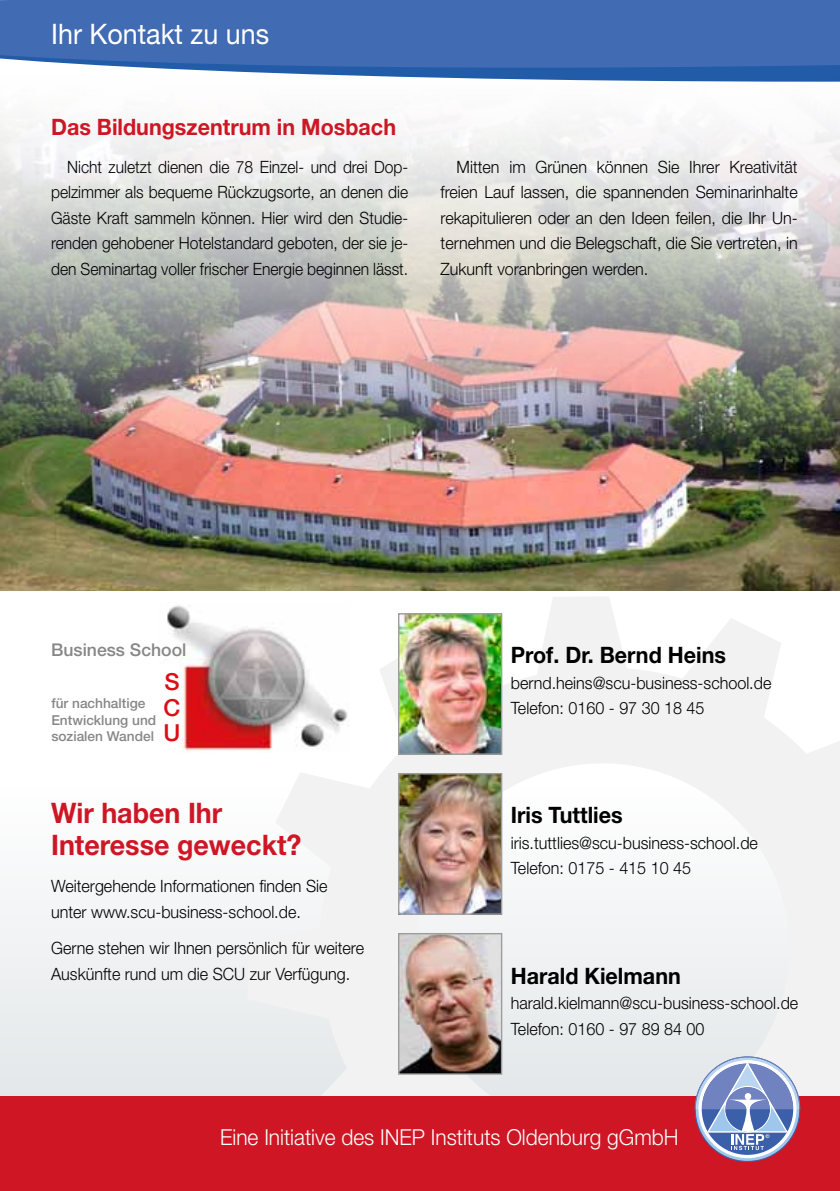
<style>
.page{position:relative;width:840px;height:1191px;background:#fff}
.page>*{position:absolute;margin:0;border:0;box-sizing:border-box;transform-origin:0 0}
.t1{font:700 28.2px/32px "Helvetica Neue LT Std";color:#ce1625;scale:.95 1}
.t2{font:28.2px "Helvetica Neue LT Std";color:#fff;scale:.95 1}
.t3{font:500 23.4px/25.4px "Helvetica Neue LT Std";color:#dc0d15;text-align:justify}
.t4{font:700 22.6px "Helvetica Neue LT Std";color:#000;scale:.95 1}
.t5{font:700 22.6px "Helvetica Neue LT Std";color:#ce1625;scale:.95 1}
.t6{font:300 22px "Helvetica Neue LT Std";color:#fff;scale:.95 1}
.t7{font:500 17.6px "Helvetica Neue LT Std";color:#878787}
.t8{font:300 17px/25.4px "Helvetica Neue LT Std";color:#000;scale:.95 1}
.t9{font:300 17px/25.4px "Helvetica Neue LT Std";color:#000;text-align:justify;scale:.92 1}
.t10{font:500 13.6px/16.4px "Helvetica Neue LT Std";color:#878787}
</style>
<div class="page">
<div style="left:0;top:0;width:839px;height:68px;background:#416bb2"></div>
<img style="left:0;top:68px;width:839px;height:523px">
<div style="left:0;top:786px;width:839px;height:318px;background:linear-gradient(to bottom,#fefefe,#e3e7e9)"></div>
<div style="left:247px;top:920px;width:72px;height:106px;background:#f2f2f2"></div>
<svg style="left:275px;top:640px;width:228px;height:254px"></svg>
<svg style="left:539px;top:597px;width:87px;height:70px"></svg>
<svg style="left:692px;top:618px;width:89px;height:49px"></svg>
<svg style="left:296px;top:1042px;width:23px;height:54px"></svg>
<svg style="left:319px;top:667px;width:520px;height:429px"></svg>
<img style="left:400px;top:775px;width:100px;height:137px">
<div style="left:398px;top:773px;width:104px;height:141px;border:1px solid #9d9d9c"></div>
<img style="left:400px;top:615px;width:100px;height:138px">
<div style="left:398px;top:613px;width:104px;height:142px;border:1px solid #9d9d9c"></div>
<img style="left:400px;top:935px;width:100px;height:137px">
<div style="left:398px;top:933px;width:104px;height:141px;border:1px solid #9d9d9c"></div>
<div style="left:0;top:1096px;width:839px;height:95px;background:#ce1625"></div>
<svg style="left:694px;top:1016px;width:145px;height:146px"></svg>
<img style="left:167px;top:605px;width:182px;height:147px">
<h1 class="t2" style="left:51px;top:17px;width:231px">Ihr Kontakt zu uns</h1>
<h3 class="t5" style="left:51px;top:113px;width:364px">Das Bildungszentrum in Mosbach</h3>
<p class="t9" style="left:51px;top:154px;width:389px;text-indent:16px">Nicht zuletzt dienen die 78 Einzel- und drei Dop&shy;pelzimmer als bequeme Rückzugsorte, an denen die Gäste Kraft sammeln können. Hier wird den Studie&shy;renden gehobener Hotelstandard geboten, der sie je&shy;den Seminartag voller frischer Energie beginnen lässt.</p>
<p class="t8" style="left:440px;top:154px;width:377px;text-align:justify;text-indent:16px">Mitten im Grünen können Sie Ihrer Kreativität freien Lauf lassen, die spannenden Seminarinhalte rekapitulieren oder an den Ideen feilen, die Ihr Un&shy;ternehmen und die Belegschaft, die Sie vertreten, in Zukunft voranbringen werden.</p>
<p class="t7" style="left:51px;top:639px;width:137px">Business School</p>
<p class="t10" style="left:51px;top:695px;width:106px">für nachhaltige<br>Entwicklung und sozialen Wandel</p>
<h2 class="t3" style="left:163px;top:669px;width:18px">S C U</h2>
<h1 class="t1" style="left:51px;top:796px;width:265px">Wir haben Ihr<br>Interesse geweckt?</h1>
<p class="t8" style="left:51px;top:873px;width:292px">Weitergehende Informationen finden Sie unter www.scu-business-school.de.</p>
<p class="t8" style="left:51px;top:935px;width:331px">Gerne stehen wir Ihnen persönlich für weitere<br>Auskünfte rund um die SCU zur Verfügung.</p>
<h3 class="t4" style="left:510px;top:641px;width:228px">Prof. Dr. Bernd Heins</h3>
<p class="t8" style="left:510px;top:669px;width:276px">bernd.heins@scu-business-school.de<br>Telefon: 0160 - 97 30 18 45</p>
<h3 class="t4" style="left:510px;top:801px;width:119px">Iris Tuttlies</h3>
<p class="t8" style="left:510px;top:829px;width:261px">iris.tuttlies@scu-business-school.de<br>Telefon: 0175 - 415 10 45</p>
<h3 class="t4" style="left:510px;top:961px;width:180px">Harald Kielmann</h3>
<p class="t8" style="left:510px;top:990px;width:304px">harald.kielmann@scu-business-school.de<br>Telefon: 0160 - 97 89 84 00</p>
<p class="t6" style="left:220px;top:1123px;width:483px">Eine Initiative des INEP Instituts Oldenburg gGmbH</p>
</div>
